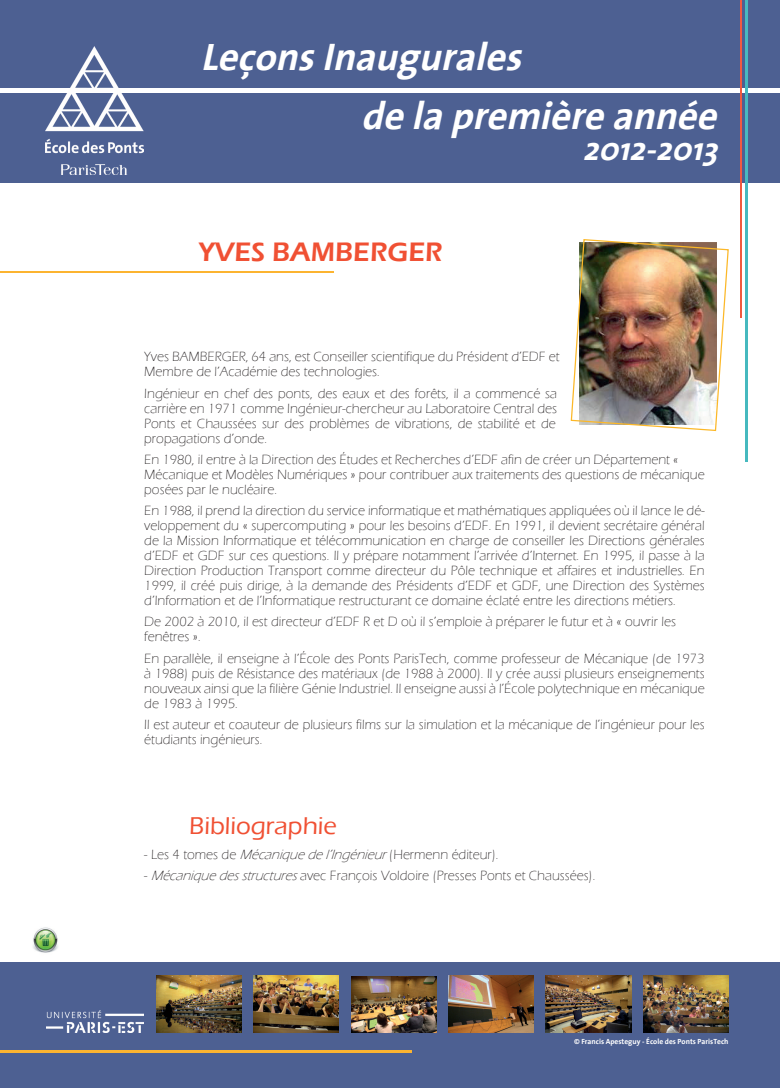
<style>
.page{position:relative;width:780px;height:1088px;background:#fff}
.page>*{position:absolute;margin:0;border:0;box-sizing:border-box;transform-origin:0 0}
.t1{font:italic 700 38.75px/58.8px "The Sans";color:#fff}
.t2{font:italic 700 32.5px "The Sans";color:#fff}
.t3{font:600 27.5px "Eras ITC";color:#f05033}
.t4{font:500 25px "Eras ITC";color:#f05033}
.t5{font:300 13.75px/15px "Eras ITC";color:#231f20}
.t6{font:700 7.5px "The Sans";color:#fff}
.s1{font-style:italic}
</style>
<div class="page">
<div style="left:0;top:0;width:780px;height:87px;background:#4d6092"></div>
<div style="left:0;top:93px;width:780px;height:90px;background:#4d6092"></div>
<div style="left:0;top:963px;width:780px;height:125px;background:#4d6092"></div>
<img style="left:254px;top:975px;width:85px;height:57px">
<hr style="left:745px;top:0;width:3px;height:462px;background:#46b9bf">
<hr style="left:740px;top:0;width:1px;height:317px;background:#f05a3f">
<hr style="left:0;top:1050px;width:412px;height:2px;background:#fcb430">
<img style="left:156px;top:975px;width:85px;height:57px">
<img style="left:448px;top:975px;width:85px;height:57px">
<img style="left:546px;top:975px;width:85px;height:57px">
<img style="left:351px;top:976px;width:85px;height:57px">
<img style="left:643px;top:975px;width:85px;height:57px">
<img style="left:570px;top:239px;width:159px;height:193px">
<hr style="left:0;top:271px;width:333px;height:1px;background:#fcb430">
<img style="left:33px;top:927px;width:25px;height:26px">
<img style="left:46px;top:1011px;width:98px;height:21px">
<img style="left:45px;top:46px;width:98px;height:129px">
<h1 class="t1" style="left:361px;top:27px;width:370px;text-indent:-160px">LeçonsInaugurales delapremièreannée</h1>
<h2 class="t2" style="left:582px;top:122px;width:147px">2012-2013</h2>
<h3 class="t3" style="left:199px;top:237px;width:245px">YVES BAMBERGER</h3>
<p class="t5" style="left:144px;top:350px;width:416px">Yves BAMBERGER, 64 ans, est Conseiller scientifique du Président d’EDF et<br>Membre de l’Académie des technologies.</p>
<p class="t5" style="left:144px;top:386px;width:414px;text-align:justify">Ingénieur en chef des ponts, des eaux et des forêts, il a commencé sa carrière en 1971 comme Ingénieur-chercheur au Laboratoire Central des Ponts et Chaussées sur des problèmes de vibrations, de stabilité et de propagations d’onde.</p>
<p class="t5" style="left:144px;top:452px;width:562px">En 1980, il entre à la Direction des Études et Recherches d’EDF afin de créer un Département «<br>Mécanique et Modèles Numériques » pour contribuer aux traitements des questions de mécanique posées par le nucléaire.</p>
<p class="t5" style="left:144px;top:503px;width:562px;text-align:justify">En 1988, il prend la direction du service informatique et mathématiques appliquées où il lance le dé&shy;veloppement du « supercomputing » pour les besoins d’EDF. En 1991, il devient secrétaire général de la Mission Informatique et télécommunication en charge de conseiller les Directions générales d’EDF et GDF sur ces questions. Il y prépare notamment l’arrivée d’Internet. En 1995, il passe à la Direction Production Transport comme directeur du Pôle technique et affaires et industrielles. En 1999, il créé puis dirige, à la demande des Présidents d’EDF et GDF, une Direction des Systèmes d’Information et de l’Informatique restructurant ce domaine éclaté entre les directions métiers.</p>
<p class="t5" style="left:144px;top:615px;width:533px">De 2002 à 2010, il est directeur d’EDF R et D où il s’emploie à préparer le futur et à « ouvrir les fenêtres ».</p>
<p class="t5" style="left:144px;top:651px;width:562px;text-align:justify">En parallèle, il enseigne à l’École des Ponts ParisTech, comme professeur de Mécanique (de 1973 à 1988) puis de Résistance des matériaux (de 1988 à 2000). Il y crée aussi plusieurs enseignements nouveaux ainsi que la filière Génie Industriel. Il enseigne aussi à l’École polytechnique en mécanique de 1983 à 1995.</p>
<p class="t5" style="left:144px;top:717px;width:562px">Il est auteur et coauteur de plusieurs films sur la simulation et la mécanique de l’ingénieur pour les étudiants ingénieurs.</p>
<h3 class="t4" style="left:189px;top:812px;width:149px">Bibliographie</h3>
<p class="t5" style="left:144px;top:847px;width:356px">- Les 4 tomes de <span class="s1">Mécaniquedel’Ingénieur</span>(Hermenn éditeur).</p>
<p class="t5" style="left:144px;top:868px;width:452px">- <span class="s1">Mécaniquedesstructures</span>avec François Voldoire (Presses Ponts et Chaussées).</p>
<p class="t6" style="left:574px;top:1035px;width:156px">© Francis Apesteguy - École des Ponts ParisTech</p>
</div>
